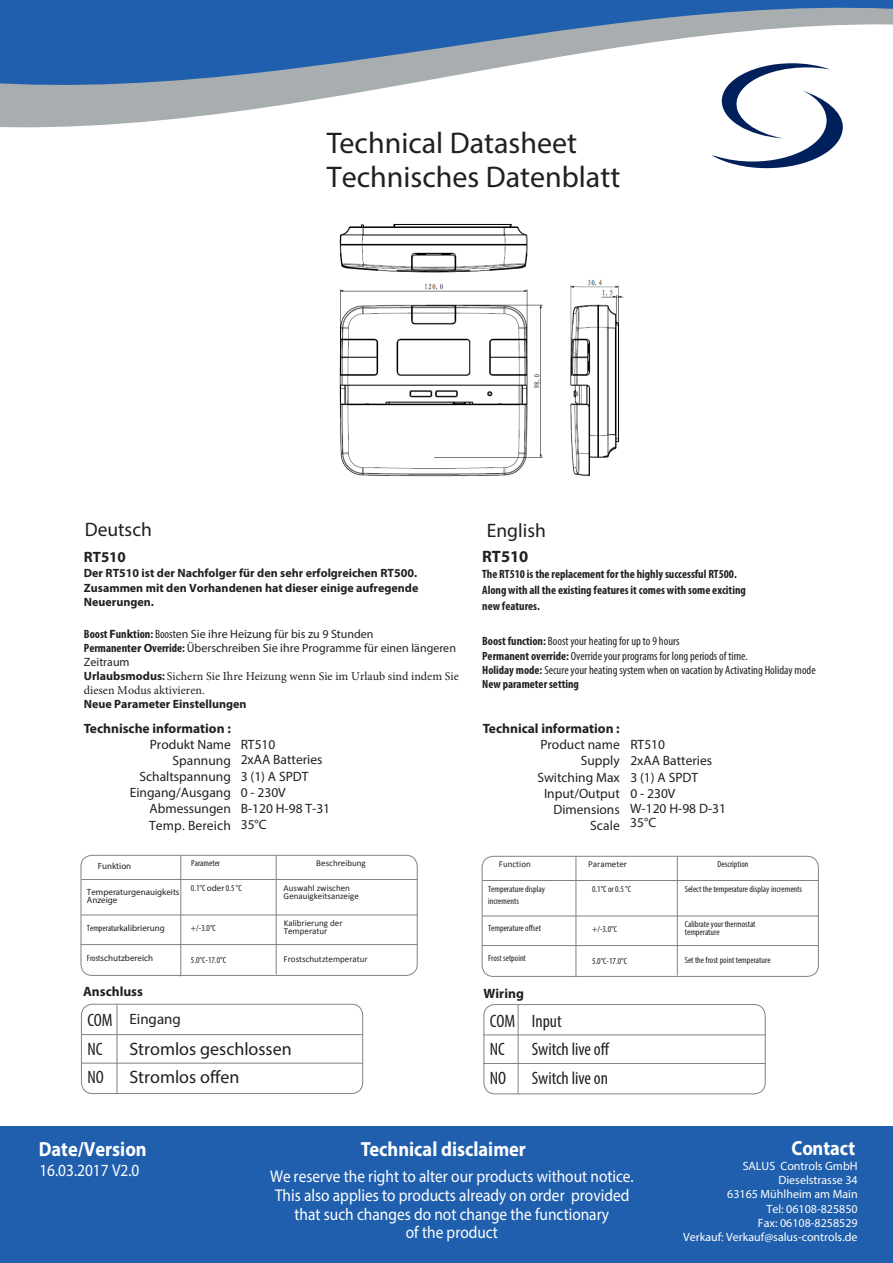
<style>
.page{position:relative;width:893px;height:1263px;background:#fff}
.page>*{position:absolute;margin:0;border:0;box-sizing:border-box;transform-origin:0 0}
.t1{font:30px/34.8px "Myriad Pro";color:#231f20}
.t2{font:700 20.55px "Myriad Pro";color:#fff;scale:.9 1}
.t3{font:19.5px "Myriad Pro";color:#221e1f}
.t4{font:condensed 18px/28.5px "Myriad Pro";color:#231f20}
.t5{font:18px/28.5px "Myriad Pro";color:#231f20}
.t6{font:17.1px/18.8px "Myriad Pro";color:#fff;text-align:center;scale:.9 1}
.t7{font:700 16.5px "Myriad Pro";color:#231f20}
.t8{font:15px "Myriad Pro";color:#231f20}
.t9{font:700 15px "Myriad Pro";color:#231f20}
.t10{font:13.5px/16px "Myriad Pro";color:#231f20}
.t11{font:700 13.5px "Myriad Pro";color:#231f20}
.t12{font:condensed 12px/14.2px "Myriad Pro";color:#231f20}
.t13{font:700 12px/14.4px "Myriad Pro";color:#231f20;text-align:justify}
.t14{font:12px/14px "Myriad Pro";color:#231f20}
.t15{font:700 condensed 12px/15.6px "Myriad Pro";color:#231f20}
.t16{font:12px/14.4px "Myriad Pro";color:#fff;text-align:right}
.t17{font:12px/13.5px "Minion Pro";color:#231f20}
.t18{font:condensed 9px/12px "Myriad Pro";color:#231f20}
.t19{font:9px/7.8px "Calibri";color:#231f20}
.t20{font:9px/8.2px "Myriad Pro";color:#231f20}
.s1{font-weight:700;font-stretch:condensed}
.s2{font-weight:700}
.s3{font-stretch:condensed}
.s4{font-family:"Myriad Pro";font-weight:700}
.s5{font-family:"Myriad Pro";font-weight:700;font-stretch:condensed}
.s6{font-stretch:normal}
</style>
<div class="page">
<svg style="left:0;top:0;width:893px;height:169px"></svg>
<div style="left:0;top:1126px;width:893px;height:137px;background:#1f5fad"></div>
<svg style="left:711px;top:63px;width:132px;height:105px"></svg>
<div style="left:81px;top:1004px;width:282px;height:90px;border:1px solid #808285;border-radius:11px"></div>
<hr style="left:117px;top:1004px;width:1px;height:90px;background:#808285">
<hr style="left:81px;top:1034px;width:282px;height:1px;background:#808285">
<hr style="left:81px;top:1063px;width:282px;height:1px;background:#808285">
<div style="left:81px;top:855px;width:337px;height:121px;border:1px solid #808285;border-radius:11px"></div>
<hr style="left:180px;top:855px;width:1px;height:121px;background:#808285">
<hr style="left:82px;top:879px;width:336px;height:1px;background:#808285">
<hr style="left:82px;top:914px;width:336px;height:1px;background:#808285">
<hr style="left:276px;top:855px;width:1px;height:119px;background:#808285">
<hr style="left:81px;top:944px;width:337px;height:1px;background:#808285">
<div style="left:482px;top:856px;width:337px;height:121px;border:1px solid #808285;border-radius:11px"></div>
<hr style="left:576px;top:856px;width:1px;height:121px;background:#808285">
<hr style="left:483px;top:880px;width:336px;height:1px;background:#808285">
<hr style="left:483px;top:915px;width:336px;height:1px;background:#808285">
<hr style="left:677px;top:856px;width:1px;height:119px;background:#808285">
<hr style="left:482px;top:945px;width:337px;height:1px;background:#808285">
<div style="left:484px;top:1004px;width:281px;height:90px;border:1px solid #808285;border-radius:11px"></div>
<hr style="left:518px;top:1004px;width:1px;height:90px;background:#808285">
<hr style="left:484px;top:1034px;width:281px;height:1px;background:#808285">
<hr style="left:484px;top:1063px;width:281px;height:1px;background:#808285">
<img style="left:339px;top:224px;width:285px;height:253px">
<p class="t1" style="left:327px;top:125px;width:295px">Technical Datasheet<br>Technisches Datenblatt</p>
<h3 class="t3" style="left:85px;top:517px;width:69px">Deutsch</h3>
<h3 class="t3" style="left:487px;top:518px;width:61px">English</h3>
<h3 class="t9" style="left:84px;top:547px;width:44px">RT510</h3>
<h3 class="t13" style="left:84px;top:565px;width:336px">Der RT510 ist der Nachfolger für den sehr erfolgreichen RT500.<br>Zusammen mit den Vorhandenen hat dieser einige aufregende Neuerungen.</h3>
<h3 class="t14" style="left:84px;top:626px;width:374px"><span class="s1">Boost</span> <span class="s2">F</span><span class="s1">un</span><span class="s2">k</span><span class="s1">tion:</span> <span class="s3">Boost</span>en Sie ihre Heizung für bis zu 9 Stunden<br><span class="s1">Permanent</span><span class="s2">er O</span><span class="s1">verride:</span> Überschreiben Sie ihre Programme für einen längeren<br>Zeitraum</h3>
<h3 class="t17" style="left:84px;top:670px;width:377px"><span class="s4">Urlaubsmodus</span><span class="s5">:</span> Sichern Sie Ihre Heizung wenn Sie im Urlaub sind indem Sie diesen Modus aktivieren.</h3>
<h3 class="t13" style="left:84px;top:697px;width:164px">Neue Parameter Einstellungen</h3>
<h3 class="t11" style="left:84px;top:719px;width:148px">Technische information :</h3>
<h3 class="t10" style="left:130px;top:736px;width:103px;text-align:right">Produkt Name<br>Spannung<br>Schaltspannung<br>Eingang/Ausgang<br>Abmessungen<br>Temp. Bereich</h3>
<h3 class="t10" style="left:241px;top:736px;width:91px">RT510<br>2xAA Batteries<br>3 (1) A SPDT<br>0 - 230V<br>B-120 H-98 T-31<br>35°C</h3>
<p class="t20" style="left:98px;top:862px;width:35px">Funktion</p>
<p class="t18" style="left:191px;top:857px;width:31px">Parameter</p>
<p class="t19" style="left:316px;top:859px;width:51px">Beschreibung</p>
<p class="t20" style="left:87px;top:887px;width:94px">Temperaturgenauigkeits<br>Anzeige</p>
<p class="t20" style="left:87px;top:923px;width:79px"><span class="s3">Temperatur</span>kalibrierung</p>
<p class="t20" style="left:87px;top:953px;width:68px"><span class="s3">Frost</span>schutzbereich</p>
<p class="t18" style="left:191px;top:882px;width:52px">0.1°C <span class="s6">oder</span> 0.5 °C</p>
<p class="t18" style="left:191px;top:922px;width:26px">+/-3.0°C</p>
<p class="t18" style="left:191px;top:953px;width:37px">5.0°C-17.0°C</p>
<p class="t19" style="left:284px;top:884px;width:77px">Auswahl zwischen<br>Genauigkeitsanzeige</p>
<p class="t19" style="left:284px;top:919px;width:60px">Kalibrierung der<br>Temperatur</p>
<p class="t19" style="left:284px;top:955px;width:86px">Frostschutztemperatur</p>
<h3 class="t11" style="left:83px;top:982px;width:61px">Anschluss</h3>
<h3 class="t4" style="left:87px;top:1006px;width:27px">COM<br>NC<br>NO</h3>
<h3 class="t8" style="left:129px;top:1010px;width:53px">Eingang</h3>
<h3 class="t5" style="left:129px;top:1034px;width:164px">Stromlos geschlossen<br>Stromlos offen</h3>
<p class="t7" style="left:482px;top:546px;width:48px">RT510</p>
<p class="t15" style="left:482px;top:566px;width:265px">The RT510 is the replacement for the highly successful RT500.<br>Along with all the existing features it comes with some exciting new features.</p>
<p class="t12" style="left:482px;top:634px;width:335px"><span class="s2">Boost function:</span> Boost your heating for up to 9 hours<br><span class="s2">Permanent override:</span> Override your programs for long periods of time.<br><span class="s2">Holiday mode:</span> Secure your heating system when on vacation by Activating Holiday mode <span class="s2">New parameter setting</span></p>
<h3 class="t11" style="left:483px;top:720px;width:138px">Technical information :</h3>
<h3 class="t10" style="left:540px;top:736px;width:126px">Product name RT510</h3>
<h3 class="t10" style="left:581px;top:753px;width:41px">Supply</h3>
<h3 class="t10" style="left:537px;top:769px;width:84px">Switching Max</h3>
<h3 class="t10" style="left:544px;top:785px;width:77px">Input/Output</h3>
<h3 class="t10" style="left:553px;top:801px;width:68px">Dimensions</h3>
<h3 class="t10" style="left:590px;top:817px;width:31px">Scale</h3>
<h3 class="t10" style="left:630px;top:752px;width:83px">2xAA Batteries<br>3 (1) A SPDT<br>0 - 230V</h3>
<h3 class="t10" style="left:630px;top:800px;width:97px;line-height:14.5px">W-120 H-98 D-31<br>35°C</h3>
<p class="t19" style="left:499px;top:860px;width:33px">Function</p>
<p class="t19" style="left:588px;top:860px;width:40px">Parameter</p>
<p class="t18" style="left:717px;top:858px;width:33px">Description</p>
<p class="t18" style="left:488px;top:883px;width:58px">Temperature display increments</p>
<p class="t18" style="left:488px;top:922px;width:54px">Temperature offset</p>
<p class="t18" style="left:488px;top:952px;width:39px">Frost setpoint</p>
<p class="t18" style="left:685px;top:883px;width:119px">Select the temperature display increments</p>
<p class="t18" style="left:685px;top:920px;width:72px;line-height:7.9px">Calibrate your thermostat temperature</p>
<p class="t18" style="left:685px;top:954px;width:87px">Set the frost point temperature</p>
<p class="t18" style="left:592px;top:883px;width:41px">0.1°C or 0.5 °C</p>
<p class="t18" style="left:592px;top:923px;width:26px">+/-3.0°C</p>
<p class="t18" style="left:592px;top:954px;width:37px">5.0°C-17.0°C</p>
<h3 class="t11" style="left:484px;top:985px;width:42px">Wiring</h3>
<h3 class="t4" style="left:490px;top:1006px;width:27px">COM<br>NC<br>NO</h3>
<h3 class="t4" style="left:532px;top:1006px;width:79px">Input<br>Switch live off<br>Switch live on</h3>
<h2 class="t2" style="left:39px;top:1136px;width:122px">Date/Version</h2>
<h3 class="t6" style="left:39px;top:1160px;width:113px">16.03.2017 V2.0</h3>
<h2 class="t2" style="left:361px;top:1136px;width:185px">Technical disclaimer</h2>
<h2 class="t2" style="left:791px;top:1134px;width:72px">Contact</h2>
<h3 class="t6" style="left:270px;top:1167px;width:405px">We reserve the right to alter our products without notice.<br>This also applies to products already on order provided that such changes do not change the functionary<br>of the product</h3>
<p class="t16" style="left:683px;top:1158px;width:176px">SALUS Controls GmbH<br>Dieselstrasse 34<br>63165 Mühlheim am Main<br>Tel: 06108-825850<br>Fax: 06108-8258529<br>Verkauf: Verkauf@salus-controls.de</p>
</div>
